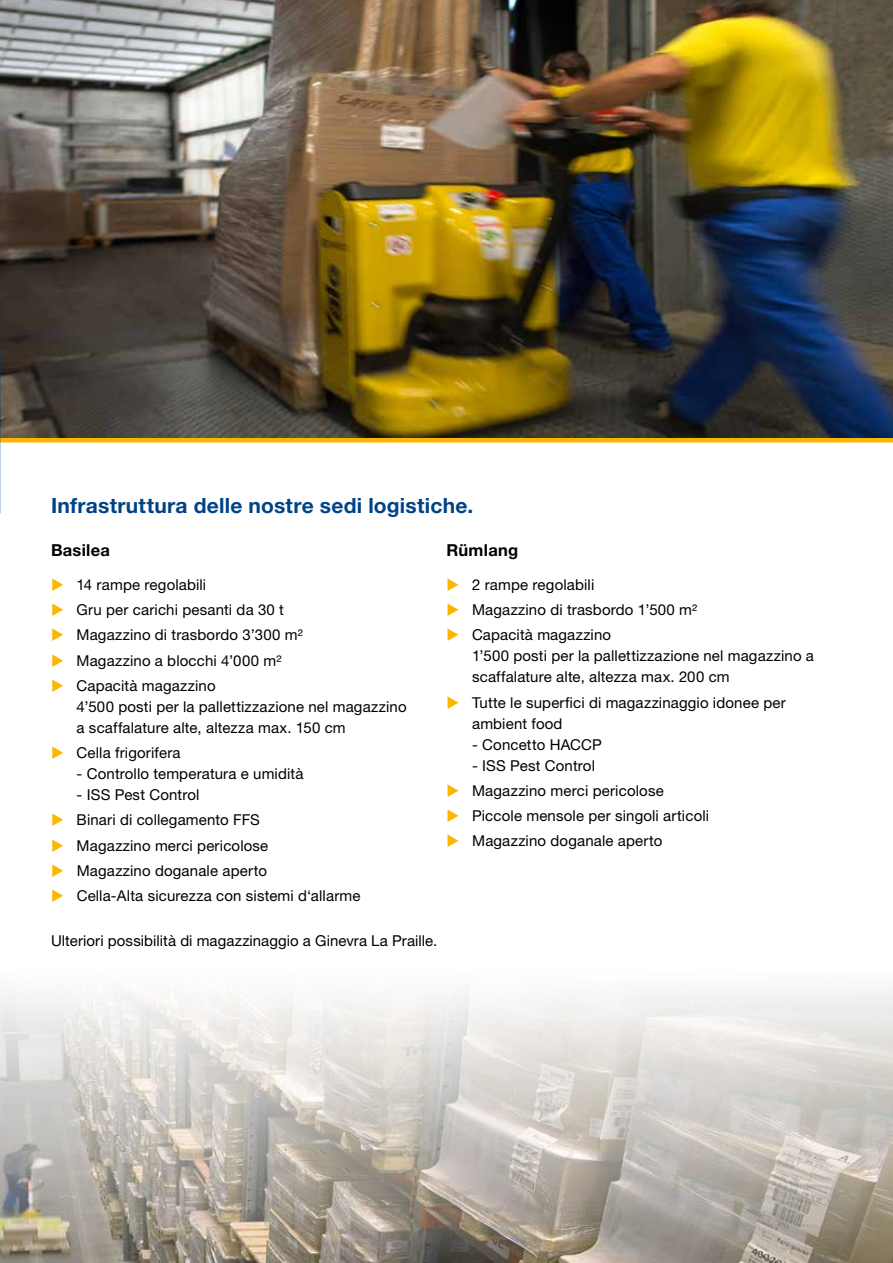
<style>
.page{position:relative;width:893px;height:1263px;background:#fff}
.page>*{position:absolute;margin:0;border:0;box-sizing:border-box;transform-origin:0 0}
.t1{font:700 21px "Helvetica Neue LT Std";letter-spacing:.01em;color:#004287}
.t2{font:700 16.5px "Helvetica Neue LT Std";letter-spacing:.015em;color:#000}
.t3{font:15px/25.2px "Helvetica Neue LT Std";letter-spacing:.01em;color:#000}
</style>
<div class="page">
<hr style="left:0;top:438px;width:893px;height:4px;background:#fab600">
<img style="left:0;top:0;width:893px;height:438px">
<img style="left:0;top:990px;width:893px;height:273px">
<h1 class="t1" style="left:51px;top:492px;width:424px">Infrastruttura delle nostre sedi logistiche.</h1>
<p class="t2" style="left:51px;top:540px;width:60px">Basilea</p>
<p class="t3" style="left:77px;top:572px;width:228px">14 rampe regolabili<br>Gru per carichi pesanti da 30 t<br>Magazzino di trasbordo 3’300 m2<br>Magazzino a blocchi 4’000 m2<br>Capacità magazzino</p>
<p class="t3" style="left:77px;top:696px;width:331px;line-height:21px">4’500 posti per la pallettizzazione nel magazzino a scaffalature alte, altezza max. 150 cm</p>
<p class="t3" style="left:77px;top:740px;width:105px">Cella frigorifera</p>
<p class="t3" style="left:77px;top:761px;width:228px">- Controllo temperatura e umidità</p>
<p class="t3" style="left:77px;top:782px;width:285px">- ISS Pest Control<br>Binari di collegamento FFS<br>Magazzino merci pericolose<br>Magazzino doganale aperto<br>Cella-Alta sicurezza con sistemi d‘allarme</p>
<p class="t2" style="left:446px;top:540px;width:73px">Rümlang</p>
<p class="t3" style="left:472px;top:572px;width:227px">2 rampe regolabili<br>Magazzino di trasbordo 1’500 m2<br>Capacità magazzino</p>
<p class="t3" style="left:472px;top:645px;width:343px;line-height:21px">1’500 posti per la pallettizzazione nel magazzino a scaffalature alte, altezza max. 200 cm</p>
<p class="t3" style="left:472px;top:691px;width:315px;line-height:21px">Tutte le superfici di magazzinaggio idonee per ambient food</p>
<p class="t3" style="left:472px;top:731px;width:131px">- Concetto HACCP</p>
<p class="t3" style="left:472px;top:752px;width:239px">- ISS Pest Control<br>Magazzino merci pericolose<br>Piccole mensole per singoli articoli<br>Magazzino doganale aperto</p>
<p class="t3" style="left:51px;top:928px;width:388px">Ulteriori possibilità di magazzinaggio a Ginevra La Praille.</p>
</div>
